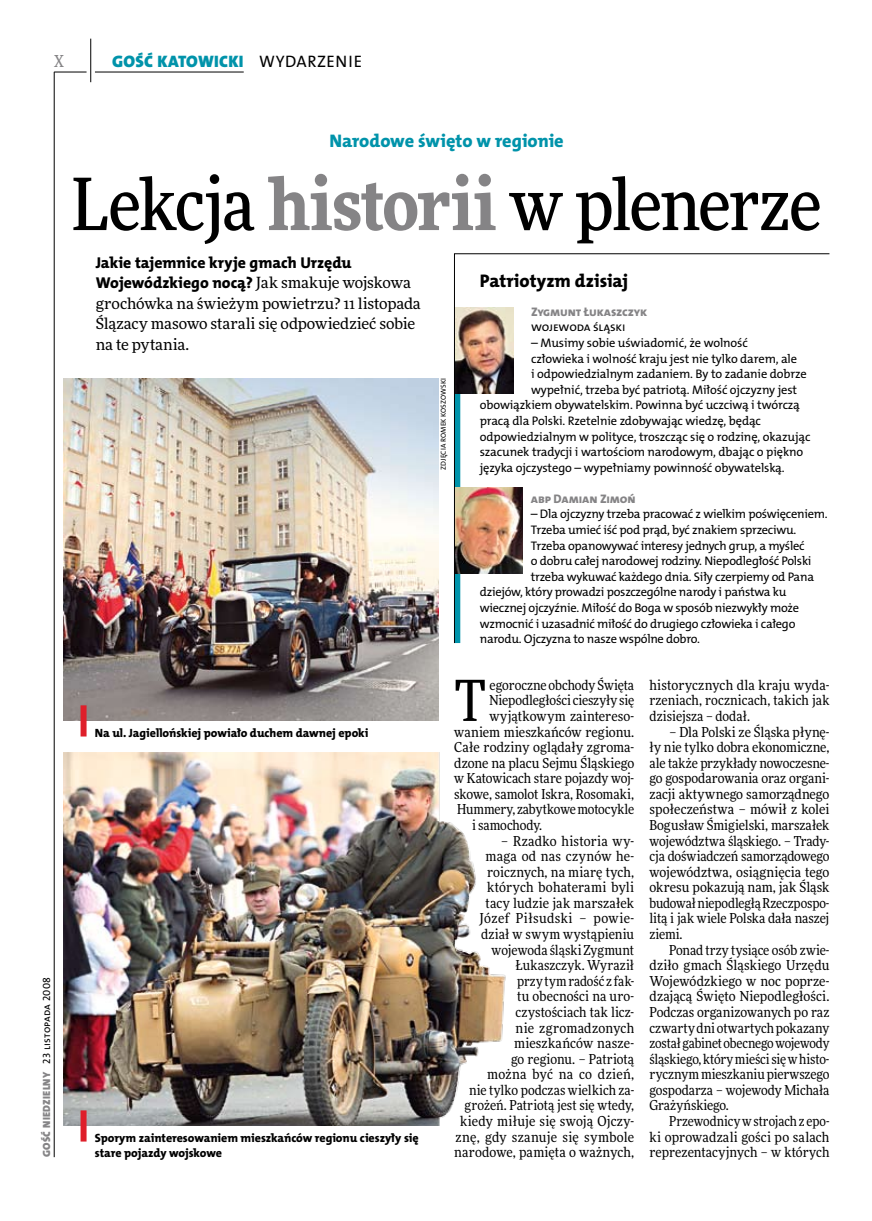
<style>
.page{position:relative;width:872px;height:1221px;background:#fff}
.page>*{position:absolute;margin:0;border:0;box-sizing:border-box;transform-origin:0 0}
.t1{font:500 72px "Freeday Narrow";letter-spacing:-.025em;color:#000}
.t2{font:56.7px "Freeday Narrow News";color:#000}
.t3{font:18.3px "The Mix HP8 Ex Bld";color:#0093aa}
.t4{font:18.3px "The Mix HP8 Ex Bld";letter-spacing:.01em;color:#000}
.t5{font:16.65px "The Mix HP9 Blk";letter-spacing:.02em;color:#0093aa}
.t6{font:16.65px "The Mix HP5 Plain";color:#000}
.t7{font:500 16.5px "Freeday Narrow";color:#858486;scale:.9 1}
.t8{font:15.75px/20.4px "The Mix HP8 Ex Bld";color:#000}
.t9{font:15.45px/20.4px "Freeday News";letter-spacing:-.005em;color:#000}
.t10{font:13.8px/15.6px "Freeday Narrow News";letter-spacing:.005em;color:#000;text-align:justify}
.t11{font:12.45px "The Mix HP5 Plain";letter-spacing:-.015em;color:#000}
.t12{font:12.45px "The Mix HP8 Ex Bld";letter-spacing:-.01em;color:#858486}
.t13{font:12px/15.6px "The Mix HP8 Ex Bld";letter-spacing:-.005em;color:#000}
.t14{font:10.5px "The Mix HP5 Plain";letter-spacing:.015em;color:#000}
.t15{font:7.2px "The Mix HP5 Plain";letter-spacing:.015em;color:#000}
.s1{font-family:"The Mix HP9 Blk";color:#858486}
.s2{font-weight:900;color:#858486}
.s3{font-family:"Freeday News";font-size:15.45px}
</style>
<div class="page">
<hr style="left:54px;top:72px;width:1px;height:1085px;background:#000">
<hr style="left:90px;top:39px;width:1px;height:43px;background:#000">
<hr style="left:54px;top:72px;width:33px;height:1px;background:#000">
<hr style="left:95px;top:72px;width:149px;height:1px;background:#000">
<img style="left:64px;top:752px;width:442px;height:373px">
<img style="left:64px;top:378px;width:375px;height:343px">
<svg style="left:454px;top:253px;width:376px;height:390px"></svg>
<div style="left:81px;top:705px;width:6px;height:31px;background:#df1f2a"></div>
<div style="left:81px;top:1110px;width:6px;height:31px;background:#df1f2a"></div>
<p class="t7" style="left:54px;top:50px;width:12px">X</p>
<p class="t5" style="left:112px;top:50px;width:133px">GOŚĆ KATOWICKI</p>
<p class="t6" style="left:259px;top:50px;width:37px">wydar</p>
<p class="t6" style="left:317px;top:50px;width:46px">zenie</p>
<p class="t14" style="left:40px;top:1156px;width:181px;rotate:-90deg"><span class="s1">GOŚĆ NIEDZIELNY</span> 23 listopada 2008</p>
<h3 class="t3" style="left:329px;top:129px;width:236px">Narodowe święto w regionie</h3>
<h1 class="t1" style="left:72px;top:159px;width:751px">Lekcja <span class="s2">historii</span> w plenerze</h1>
<p class="t8" style="left:96px;top:252px;width:317px">Jakie tajemnice kryje gmach Urzędu<br>Wojewódzkiego nocą? <span class="s3">Jak smakuje wojskowa</span></p>
<p class="t9" style="left:96px;top:293px;width:327px">grochówka na świeżym powietrzu? 11 listopada<br>Ślązacy masowo starali się odpowiedzieć sobie na te pytania.</p>
<h3 class="t4" style="left:480px;top:269px;width:150px">Patriotyzm dzisiaj</h3>
<p class="t12" style="left:531px;top:304px;width:118px">Zygmunt Łukaszczyk</p>
<p class="t11" style="left:531px;top:319px;width:96px">wojewoda śląski</p>
<p class="t11" style="left:531px;top:335px;width:218px">– Musimy sobie uświadomić, że wolność</p>
<p class="t11" style="left:531px;top:350px;width:268px">człowieka i wolność kraju jest nie tylko darem, ale</p>
<p class="t11" style="left:531px;top:366px;width:277px">i odpowiedzialnym zadaniem. By to zadanie dobrze</p>
<p class="t11" style="left:531px;top:381px;width:268px">wypełnić, trzeba być patriotą. Miłość ojczyzny jest</p>
<p class="t11" style="left:480px;top:397px;width:322px">obowiązkiem obywatelskim. Powinna być uczciwą i twórczą</p>
<p class="t11" style="left:480px;top:413px;width:283px">pracą dla Polski. Rzetelnie zdobywając wiedzę, będąc</p>
<p class="t11" style="left:480px;top:428px;width:332px">odpowiedzialnym w polityce, troszcząc się o rodzinę, okazując</p>
<p class="t11" style="left:480px;top:444px;width:325px">szacunek tradycji i wartościom narodowym, dbając o piękno</p>
<p class="t11" style="left:480px;top:459px;width:306px">języka ojczystego – wypełniamy powinność obywatelską.</p>
<p class="t12" style="left:531px;top:490px;width:106px">abp Damian Zimoń</p>
<p class="t11" style="left:531px;top:506px;width:298px">– Dla ojczyzny trzeba pracować z wielkim poświęceniem.</p>
<p class="t11" style="left:531px;top:522px;width:267px">Trzeba umieć iść pod prąd, być znakiem sprzeciwu.</p>
<p class="t11" style="left:531px;top:537px;width:275px">Trzeba opanowywać interesy jednych grup, a myśleć</p>
<p class="t11" style="left:531px;top:553px;width:282px">o dobru całej narodowej rodziny. N iepodległość Polski</p>
<p class="t11" style="left:531px;top:568px;width:285px">trzeba wykuwać każdego dnia. Siły czerpiemy od Pana</p>
<p class="t11" style="left:480px;top:584px;width:308px">dziejów, który prowadzi poszczególne narody i państwa ku</p>
<p class="t11" style="left:480px;top:599px;width:321px">wiecznej ojczyźnie. Miłość do Boga w sposób niezwykły może</p>
<p class="t11" style="left:480px;top:615px;width:317px">wzmocnić i uzasadnić miłość do drugiego człowieka i całego</p>
<p class="t11" style="left:480px;top:631px;width:222px">narodu. Ojczyzna to nasze wspólne dobro.</p>
<p class="t15" style="left:439px;top:469px;width:92px;rotate:-90deg">ZDJĘCIA romek koszowski</p>
<p class="t13" style="left:95px;top:724px;width:275px">Na ul. Jagiellońskiej powiało duchem dawnej epoki</p>
<p class="t13" style="left:95px;top:1129px;width:325px">Sporym zainteresowaniem mieszkańców regionu cieszyły się stare pojazdy wojskowe</p>
<h2 class="t2" style="left:454px;top:665px;width:33px">T</h2>
<p class="t10" style="left:489px;top:677px;width:146px">egoroczne obchody Święta</p>
<p class="t10" style="left:489px;top:692px;width:146px">Niepodległości cieszyły się</p>
<p class="t10" style="left:489px;top:708px;width:146px">wyjątkowym zaintereso-</p>
<p class="t10" style="left:454px;top:723px;width:181px">waniem mieszkańców regionu.</p>
<p class="t10" style="left:454px;top:739px;width:181px">Całe rodziny oglądały zgroma-</p>
<p class="t10" style="left:454px;top:754px;width:181px">dzone na placu Sejmu Śląskiego</p>
<p class="t10" style="left:454px;top:770px;width:181px">w Katowicach stare pojazdy woj-</p>
<p class="t10" style="left:454px;top:786px;width:181px">skowe, samolot Iskra, Rosomaki,</p>
<p class="t10" style="left:457px;top:801px;width:178px">Hummery, zabytkowe motocykle</p>
<p class="t10" style="left:472px;top:817px;width:72px">isamochody.</p>
<p class="t10" style="left:454px;top:832px;width:181px;text-align:right">– Rzadko historia wy-<br>maga od nas czynów he&shy;roicznych, na miarę tych, których bohaterami byli<br>tacy ludzie jak marszałek<br>Józef Piłsudski – powie&shy;dział w swym wystąpieniu wojewoda śląski Zygmunt<br>Łukaszczyk. Wyraził<br>przy tym radość z fak-<br>tu obecności na uro&shy;czystościach tak licz-<br>nie zgromadzonych mieszkańców nasze-<br>go regionu. – Patriotą<br>można być na co dzień,<br>nie tylko podczas wielkich za&shy;grożeń. Patriotą jest się wtedy, kiedy miłuje się swoją Ojczy&shy;znę, gdy szanuje się symbole narodowe, pamięta o ważnych,</p>
<p class="t10" style="left:649px;top:677px;width:181px">historycznych dla kraju wyda&shy;rzeniach, rocznicach, takich jak dzisiejsza – dodał.</p>
<p class="t10" style="left:649px;top:723px;width:181px;text-indent:20px">– Dla Polski ze Śląska płynę&shy;ły nie tylko dobra ekonomiczne, ale także przykłady nowoczesne&shy;go gospodarowania oraz organi&shy;zacji aktywnego samorządnego społeczeństwa – mówił z kolei Bogusław Śmigielski, marszałek województwa śląskiego. – Trady&shy;cja doświadczeń samorządowego województwa, osiągnięcia tego okresu pokazują nam, jak Śląsk budował niepodległą Rzeczpospo&shy;litą i jak wiele Polska dała naszej ziemi.</p>
<p class="t10" style="left:649px;top:941px;width:181px;text-indent:20px">Ponad trzy tysiące osób zwie&shy;dziło gmach Śląskiego Urzędu Wojewódzkiego w noc poprze&shy;dzającą Święto Niepodległości.<br>Podczas organizowanych po raz czwarty dni otwartych pokazany został gabinet obecnego wojewody śląskiego, który mieścisię whisto&shy;rycznym mieszkaniu pierwszego gospodarza – wojewody Michała Grażyńskiego.</p>
<p class="t10" style="left:649px;top:1112px;width:181px;text-indent:20px">Przewodnicy wstrojach z epo&shy;ki oprowadzali gości po salach reprezentacyjnych – w których</p>
</div>
